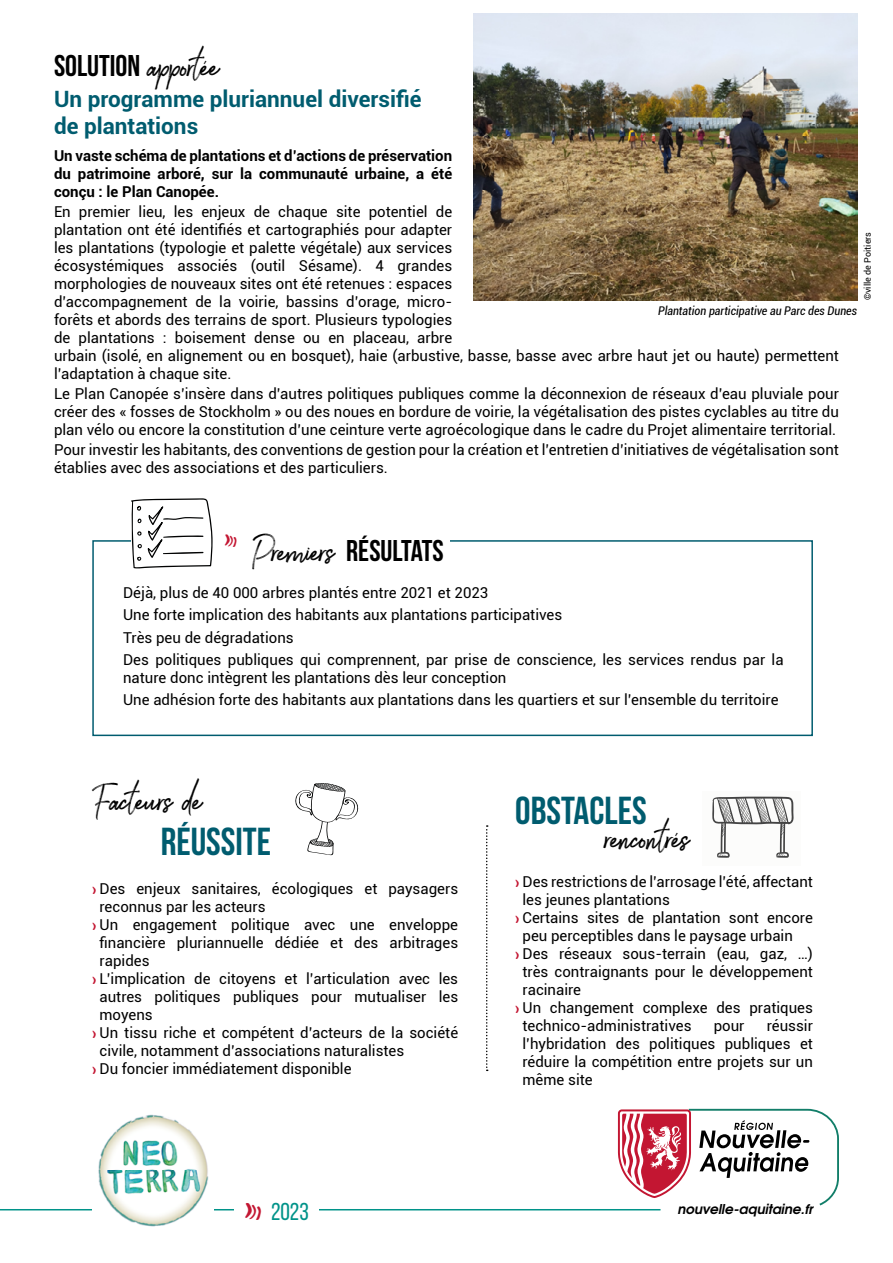
<style>
.page{position:relative;width:893px;height:1263px;background:#fff}
.page>*{position:absolute;margin:0;border:0;box-sizing:border-box;transform-origin:0 0}
.t1{font:39px "Brownhill Script";color:#000}
.t2{font:39px "Bebas Neue";color:#005c6f}
.t3{font:30px "Bebas Neue";color:#000}
.t4{font:24.3px "Bebas Neue";color:#009389}
.t5{font:700 22.5px/27px "Roboto";color:#005c6f}
.t6{font:18px "Lion Font Official";color:#c31632}
.t7{font:15px/18px "Roboto";color:#000}
.t8{font:700 15px/18px "Roboto";color:#000;text-align:justify}
.t9{font:italic 700 13.5px "Te X Gyre Adventor";color:#000}
.t10{font:italic condensed 12px "Roboto";color:#000}
.t11{font:9px "Roboto";color:#000}
.s1{font-family:"Brownhill Script";font-size:39px}
.s2{font-family:"Lion Font Official";font-size:10.5px;color:#c31632}
.s3{font-family:"Lion Font Official";color:#c31632}
</style>
<div class="page">
<hr style="left:0;top:1209px;width:660px;height:1px;background:#009389">
<div style="left:234px;top:1192px;width:85px;height:38px;background:#fff"></div>
<svg style="left:618px;top:1108px;width:221px;height:98px"></svg>
<img style="left:92px;top:1114px;width:121px;height:113px">
<div style="left:92px;top:540px;width:721px;height:196px;border:2px solid #005c6f"></div>
<div style="left:131px;top:532px;width:318px;height:19px;background:#fff"></div>
<div style="left:702px;top:791px;width:99px;height:74px;background:#fcfcfb"></div>
<svg style="left:712px;top:796px;width:82px;height:62px"></svg>
<svg style="left:295px;top:783px;width:64px;height:72px"></svg>
<svg style="left:131px;top:498px;width:82px;height:71px"></svg>
<svg style="left:486px;top:825px;width:2px;height:246px"></svg>
<img style="left:474px;top:13px;width:383px;height:287px">
<h2 class="t3" style="left:54px;top:49px;width:167px">SOLUTION <span class="s1">apportée</span></h2>
<h3 class="t5" style="left:54px;top:85px;width:369px">Un programme pluriannuel diversifié de plantations</h3>
<p class="t8" style="left:54px;top:146px;width:400px">Un vaste schéma de plantations et d’actions de préservation du patrimoine arboré, sur la communauté urbaine, a été conçu : le Plan Canopée.</p>
<p class="t7" style="left:54px;top:202px;width:786px">En premier lieu, les enjeux de chaque site potentiel de<br>plantation ont été identifiés et cartographiés pour adapter<br>les plantations (typologie et palette végétale) aux services<br>écosystémiques associés (outil Sésame). 4 grandes<br>morphologies de nouveaux sites ont été retenues : espaces<br>d’accompagnement de la voirie, bassins d’orage, micro-<br>forêts et abords des terrains de sport. Plusieurs typologies<br>de plantations : boisement dense ou en placeau, arbre<br>urbain (isolé, en alignement ou en bosquet), haie (arbustive, basse, basse avec arbre haut jet ou haute) permettent l’adaptation à chaque site.</p>
<p class="t7" style="left:54px;top:384px;width:786px;text-align:justify">Le Plan Canopée s’insère dans d’autres politiques publiques comme la déconnexion de réseaux d’eau pluviale pour créer des « fosses de Stockholm » ou des noues en bordure de voirie, la végétalisation des pistes cyclables au titre du plan vélo ou encore la constitution d’une ceinture verte agroécologique dans le cadre du Projet alimentaire territorial.</p>
<p class="t7" style="left:54px;top:440px;width:786px">Pour investir les habitants, des conventions de gestion pour la création et l’entretien d’initiatives de végétalisation sont établies avec des associations et des particuliers.</p>
<p class="t11" style="left:861px;top:300px;width:70px;rotate:-90deg">©ville de Poitiers</p>
<p class="t10" style="left:658px;top:302px;width:200px">Plantation participative au Parc des Dunes</p>
<p class="t6" style="left:224px;top:530px;width:15px">E</p>
<h2 class="t3" style="left:253px;top:534px;width:193px"><span class="s1">Premiers</span> RÉSULTATS</h2>
<p class="t7" style="left:123px;top:581px;width:662px;line-height:22.2px">Déjà, plus de 40 000 arbres plantés entre 2021 et 2023<br>Une forte implication des habitants aux plantations participatives<br>Très peu de dégradations<br>Des politiques publiques qui comprennent, par prise de conscience, les services rendus par la</p>
<p class="t7" style="left:123px;top:666px;width:657px;line-height:22.2px">nature donc intègrent les plantations dès leur conception<br>Une adhésion forte des habitants aux plantations dans les quartiers et sur l’ensemble du territoire</p>
<h1 class="t1" style="left:92px;top:774px;width:112px">Facteurs de</h1>
<h1 class="t2" style="left:161px;top:820px;width:112px">RÉUSSITE</h1>
<p class="t7" style="left:92px;top:879px;width:367px"><span class="s2">A</span> Des enjeux sanitaires, écologiques et paysagers</p>
<p class="t7" style="left:100px;top:897px;width:168px">reconnus par les acteurs</p>
<p class="t7" style="left:92px;top:915px;width:367px"><span class="s2">A</span> Un engagement politique avec une enveloppe</p>
<p class="t7" style="left:100px;top:933px;width:360px">financière pluriannuelle dédiée et des arbitrages</p>
<p class="t7" style="left:100px;top:951px;width:52px">rapides</p>
<p class="t7" style="left:92px;top:969px;width:367px"><span class="s2">A</span> L’implication de citoyens et l’articulation avec les</p>
<p class="t7" style="left:100px;top:987px;width:360px">autres politiques publiques pour mutualiser les</p>
<p class="t7" style="left:100px;top:1005px;width:55px">moyens</p>
<p class="t7" style="left:92px;top:1023px;width:367px"><span class="s2">A</span> Un tissu riche et compétent d’acteurs de la société</p>
<p class="t7" style="left:100px;top:1041px;width:306px">civile, notamment d’associations naturalistes</p>
<p class="t7" style="left:92px;top:1059px;width:261px"><span class="s2">A</span> Du foncier immédiatement disponible</p>
<h1 class="t2" style="left:515px;top:789px;width:133px">OBSTACLES</h1>
<h1 class="t1" style="left:606px;top:811px;width:86px">rencontrés</h1>
<p class="t7" style="left:515px;top:872px;width:299px"><span class="s2">A</span> Des restrictions de l’arrosage l’été, affectant</p>
<p class="t7" style="left:522px;top:890px;width:149px">les jeunes plantations</p>
<p class="t7" style="left:515px;top:908px;width:299px"><span class="s2">A</span> Certains sites de plantation sont encore</p>
<p class="t7" style="left:522px;top:926px;width:272px">peu perceptibles dans le paysage urbain</p>
<p class="t7" style="left:515px;top:944px;width:299px"><span class="s2">A</span> Des réseaux sous-terrain (eau, gaz, …)</p>
<p class="t7" style="left:522px;top:962px;width:292px">très contraignants pour le développement</p>
<p class="t7" style="left:522px;top:980px;width:60px">racinaire</p>
<p class="t7" style="left:515px;top:998px;width:299px"><span class="s2">A</span> Un changement complexe des pratiques</p>
<p class="t7" style="left:522px;top:1016px;width:171px">technico-administratives</p>
<p class="t7" style="left:714px;top:1016px;width:32px">pour</p>
<p class="t7" style="left:522px;top:1016px;width:292px;text-align:justify;text-indent:244px">réussir l’hybridation des politiques publiques et réduire la compétition entre projets sur un même site</p>
<h3 class="t4" style="left:244px;top:1199px;width:66px"><span class="s3">E</span> 2023</h3>
<p class="t9" style="left:678px;top:1198px;width:137px">nouvelle-aquitaine.fr</p>
</div>
